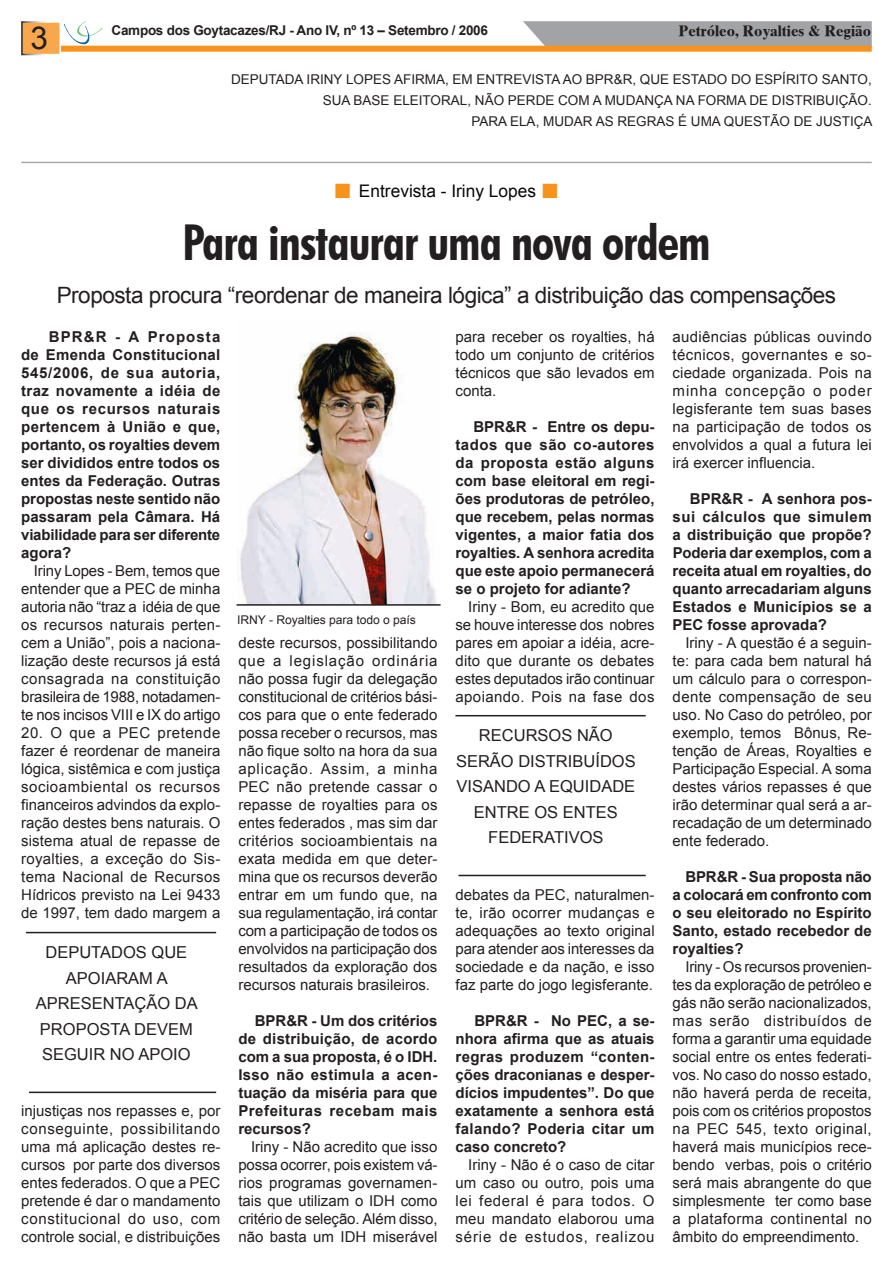
<style>
.page{position:relative;width:893px;height:1263px;background:#fff}
.page>*{position:absolute;margin:0;border:0;box-sizing:border-box;transform-origin:0 0}
.t1{font:700 condensed 49.5px "Futura BT";letter-spacing:-.02em;color:#231f20}
.t2{font:31.5px "Arial";color:#231f20}
.t3{font:22.5px "Arial";letter-spacing:-.02em;color:#231f20}
.t4{font:17.25px "Arial";color:#070909}
.t5{font:16.5px "Arial";color:#231f20}
.t6{font:15px/18px "Arial";color:#231f20;text-align:justify}
.t7{font:700 15px/18px "Arial";color:#231f20;text-align:justify}
.t8{font:700 15px "Times Ten";color:#231f20}
.t9{font:13.5px "Arial";color:#231f20}
.t10{font:700 13.5px "Arial";letter-spacing:-.02em;color:#231f20}
.t11{font:12px "Arial";color:#231f20}
.s1{color:#f7931d}
</style>
<div class="page">
<svg style="left:523px;top:21px;width:349px;height:25px;background:#a5a6a7"></svg>
<div style="left:60px;top:46px;width:812px;height:6px;background:#f7931d"></div>
<svg style="left:64px;top:21px;width:39px;height:24px"></svg>
<div style="left:22px;top:22px;width:38px;height:33px;background:#f9a74c"></div>
<div style="left:21px;top:21px;width:40px;height:34px;border:2px solid #fff"></div>
<hr style="left:21px;top:162px;width:851px;height:1px;background:#a8a9ad">
<hr style="left:26px;top:932px;width:190px;height:1px;background:#231f20">
<hr style="left:29px;top:1091px;width:187px;height:2px;background:#231f20">
<img style="left:237px;top:332px;width:200px;height:272px">
<hr style="left:237px;top:604px;width:203px;height:2px;background:#231f20">
<hr style="left:455px;top:715px;width:191px;height:1px;background:#231f20">
<hr style="left:458px;top:875px;width:188px;height:1px;background:#231f20">
<h2 class="t2" style="left:30px;top:17px;width:19px">3</h2>
<p class="t10" style="left:112px;top:21px;width:378px">Campos dos Goytacazes/RJ - Ano IV, nº 13 – Setembro / 2006</p>
<p class="t8" style="left:678px;top:21px;width:194px">Petróleo, Royalties &amp; Região</p>
<p class="t9" style="left:231px;top:70px;width:10px">depu</p>
<p class="t9" style="left:269px;top:70px;width:18px">tada</p>
<p class="t9" style="left:307px;top:70px;width:8px">irin</p>
<p class="t9" style="left:334px;top:70px;width:23px">y lopes</p>
<p class="t9" style="left:394px;top:70px;width:119px">afirma, em entrevis</p>
<p class="t9" style="left:544px;top:70px;width:52px">taao bpr</p>
<p class="t9" style="left:614px;top:70px;width:96px">&amp;r, que estado</p>
<p class="t9" style="left:731px;top:70px;width:34px">do esp</p>
<p class="t9" style="left:782px;top:70px;width:50px">írito san</p>
<p class="t9" style="left:849px;top:70px;width:24px">to,</p>
<p class="t9" style="left:323px;top:91px;width:11px">sua</p>
<p class="t9" style="left:354px;top:91px;width:10px">base</p>
<p class="t9" style="left:393px;top:91px;width:8px">elei</p>
<p class="t9" style="left:423px;top:91px;width:18px">toral</p>
<p class="t9" style="left:467px;top:91px;width:51px">, não perde</p>
<p class="t9" style="left:558px;top:91px;width:68px">com a mudan</p>
<p class="t9" style="left:654px;top:91px;width:157px">çana formade distribui</p>
<p class="t9" style="left:839px;top:91px;width:35px">ção .</p>
<p class="t9" style="left:471px;top:112px;width:10px">para</p>
<p class="t9" style="left:510px;top:112px;width:10px">ela</p>
<p class="t9" style="left:536px;top:112px;width:30px">, mudar</p>
<p class="t9" style="left:596px;top:112px;width:61px">as regras</p>
<p class="t9" style="left:678px;top:112px;width:66px">é u ma ques</p>
<p class="t9" style="left:762px;top:112px;width:110px">tão de justi ça</p>
<p class="t4" style="left:334px;top:180px;width:227px"><span class="s1">■</span> Entrevista - Iriny Lopes <span class="s1">■</span></p>
<h1 class="t1" style="left:182px;top:213px;width:530px">Para instaurar uma nova ordem</h1>
<h3 class="t3" style="left:57px;top:280px;width:781px">Proposta procura “reordenar de maneira lógica” a distribuição das compensações</h3>
<p class="t7" style="left:21px;top:328px;width:201px;text-indent:28px">BPR&amp;R - A Proposta de Emenda Constitucional 545/2006, de sua autoria, traz novamente a idéia de que os recursos naturais pertencem à União e que, portanto, os royalties devem ser divididos entre todos os entes da Federação. Outras propostas neste sentido não passaram pela Câmara. Há viabilidade para ser diferente agora?</p>
<p class="t6" style="left:21px;top:562px;width:201px;text-indent:13px">Iriny Lopes - Bem, temos que entender que a PEC de minha autoria não “traz a idéia de que os recursos naturais perten&shy;cem a União”, pois a naciona&shy;lização deste recursos já está consagrada na constituição brasileira de 1988, notadamen&shy;te nos incisos VIII e IX do artigo</p>
<p class="t6" style="left:21px;top:724px;width:201px">20. O que a PEC pretende fazer é reordenar de maneira lógica, sistêmica e com justiça socioambiental os recursos financeiros advindos da explo&shy;ração destes bens naturais. O sistema atual de repasse de royalties, a exceção do Sis&shy;tema Nacional de Recursos Hídricos previsto na Lei 9433 de 1997, tem dado margem a</p>
<p class="t5" style="left:45px;top:941px;width:12px">depu</p>
<p class="t5" style="left:91px;top:941px;width:22px">tados</p>
<p class="t5" style="left:152px;top:941px;width:25px">que</p>
<p class="t5" style="left:66px;top:967px;width:12px">apoiara</p>
<p class="t5" style="left:139px;top:967px;width:28px">m a</p>
<p class="t5" style="left:36px;top:992px;width:13px">apresen</p>
<p class="t5" style="left:115px;top:992px;width:73px">tação da</p>
<p class="t5" style="left:40px;top:1018px;width:13px">propos</p>
<p class="t5" style="left:111px;top:1018px;width:36px">ta deve</p>
<p class="t5" style="left:179px;top:1018px;width:15px">m</p>
<p class="t5" style="left:42px;top:1043px;width:45px">seguir</p>
<p class="t5" style="left:110px;top:1043px;width:40px">no apoio</p>
<p class="t6" style="left:21px;top:1102px;width:201px">injustiças nos repasses e, por conseguinte, possibilitando uma má aplicação destes re&shy;cursos por parte dos diversos entes federados. O que a PEC pretende é dar o mandamento constitucional do uso, com controle social, e distribuições</p>
<p class="t11" style="left:237px;top:612px;width:181px">IRNY - Royalties para todo o país</p>
<p class="t6" style="left:238px;top:634px;width:201px">deste recursos, possibilitando que a legislação ordinária não possa fugir da delegação constitucional de critérios bási&shy;cos para que o ente federado possa receber o recursos, mas não fique solto na hora da sua aplicação. Assim, a minha PEC não pretende cassar o repasse de royalties para os entes federados , mas sim dar critérios socioambientais na exata medida em que deter&shy;mina que os recursos deverão entrar em um fundo que, na sua regulamentação, irá contar com a participação de todos os envolvidos na participação dos resultados da exploração dos recursos naturais brasileiros.</p>
<p class="t7" style="left:238px;top:1012px;width:201px;text-indent:16px">BPR&amp;R - Um dos critérios de distribuição, de acordo com a sua proposta, é o IDH.<br>Isso não estimula a acen&shy;tuação da miséria para que Prefeituras recebam mais recursos?</p>
<p class="t6" style="left:238px;top:1138px;width:201px;text-indent:13px">Iriny - Não acredito que isso possa ocorrer, pois existem vá&shy;rios programas governamen&shy;tais que utilizam o IDH como critério de seleção. Além disso, não basta um IDH miserável</p>
<p class="t6" style="left:455px;top:328px;width:201px">para receber os royalties, há todo um conjunto de critérios técnicos que são levados em conta.</p>
<p class="t7" style="left:455px;top:418px;width:201px;text-indent:18px">BPR&amp;R - Entre os depu&shy;tados que são co-autores da proposta estão alguns com base eleitoral em regi&shy;ões produtoras de petróleo, que recebem, pelas normas vigentes, a maior fatia dos royalties. A senhora acredita que este apoio permanecerá se o projeto for adiante?</p>
<p class="t6" style="left:455px;top:598px;width:201px;text-indent:13px">Iriny - Bom, eu acredito que se houve interesse dos nobres pares em apoiar a idéia, acre&shy;dito que durante os debates estes deputados irão continuar apoiando. Pois na fase dos</p>
<p class="t5" style="left:479px;top:724px;width:13px">recursos</p>
<p class="t5" style="left:577px;top:724px;width:34px">não</p>
<p class="t5" style="left:456px;top:750px;width:12px">ser</p>
<p class="t5" style="left:490px;top:750px;width:77px">ão distribu</p>
<p class="t5" style="left:595px;top:750px;width:17px">ídos</p>
<p class="t5" style="left:456px;top:775px;width:12px">visando</p>
<p class="t5" style="left:534px;top:775px;width:50px">a equidade</p>
<p class="t5" style="left:474px;top:801px;width:133px">entre os entes</p>
<p class="t5" style="left:488px;top:826px;width:23px">federa</p>
<p class="t5" style="left:554px;top:826px;width:21px">tivos</p>
<p class="t6" style="left:455px;top:886px;width:201px">debates da PEC, naturalmen&shy;te, irão ocorrer mudanças e adequações ao texto original para atender aos interesses da sociedade e da nação, e isso faz parte do jogo legisferante.</p>
<p class="t7" style="left:455px;top:1012px;width:201px;text-indent:19px">BPR&amp;R - No PEC, a se&shy;nhora afirma que as atuais regras produzem “conten&shy;ções draconianas e desper&shy;dícios impudentes”. Do que exatamente a senhora está falando? Poderia citar um caso concreto?</p>
<p class="t6" style="left:455px;top:1156px;width:201px;text-indent:13px">Iriny - Não é o caso de citar um caso ou outro, pois uma lei federal é para todos. O meu mandato elaborou uma série de estudos, realizou</p>
<p class="t6" style="left:673px;top:328px;width:201px">audiências públicas ouvindo técnicos, governantes e so&shy;ciedade organizada. Pois na minha concepção o poder legisferante tem suas bases na participação de todos os envolvidos a qual a futura lei irá exercer influencia.</p>
<p class="t7" style="left:673px;top:490px;width:201px;text-indent:17px">BPR&amp;R - A senhora pos&shy;sui cálculos que simulem a distribuição que propõe?<br>Poderia dar exemplos, com a receita atual em royalties, do quanto arrecadariam alguns Estados e Municípios se a PEC fosse aprovada?</p>
<p class="t6" style="left:673px;top:634px;width:201px;text-indent:13px">Iriny - A questão é a seguin&shy;te: para cada bem natural há um cálculo para o correspon&shy;dente compensação de seu uso. No Caso do petróleo, por exemplo, temos Bônus, Re&shy;tenção de Áreas, Royalties e Participação Especial. A soma destes vários repasses é que irão determinar qual será a ar&shy;recadação de um determinado ente federado.</p>
<p class="t7" style="left:673px;top:868px;width:201px;text-indent:13px">BPR&amp;R - Sua proposta não a colocará em confronto com o seu eleitorado no Espírito Santo, estado recebedor de royalties?</p>
<p class="t6" style="left:673px;top:958px;width:201px;text-indent:13px">Iriny - Os recursos provenien&shy;tes da exploração de petróleo e gás não serão nacionalizados, mas serão distribuídos de forma a garantir uma equidade social entre os entes federati&shy;vos. No caso do nosso estado, não haverá perda de receita, pois com os critérios propostos na PEC 545, texto original, haverá mais municípios rece&shy;bendo verbas, pois o critério será mais abrangente do que simplesmente ter como base a plataforma continental no âmbito do empreendimento.</p>
</div>
